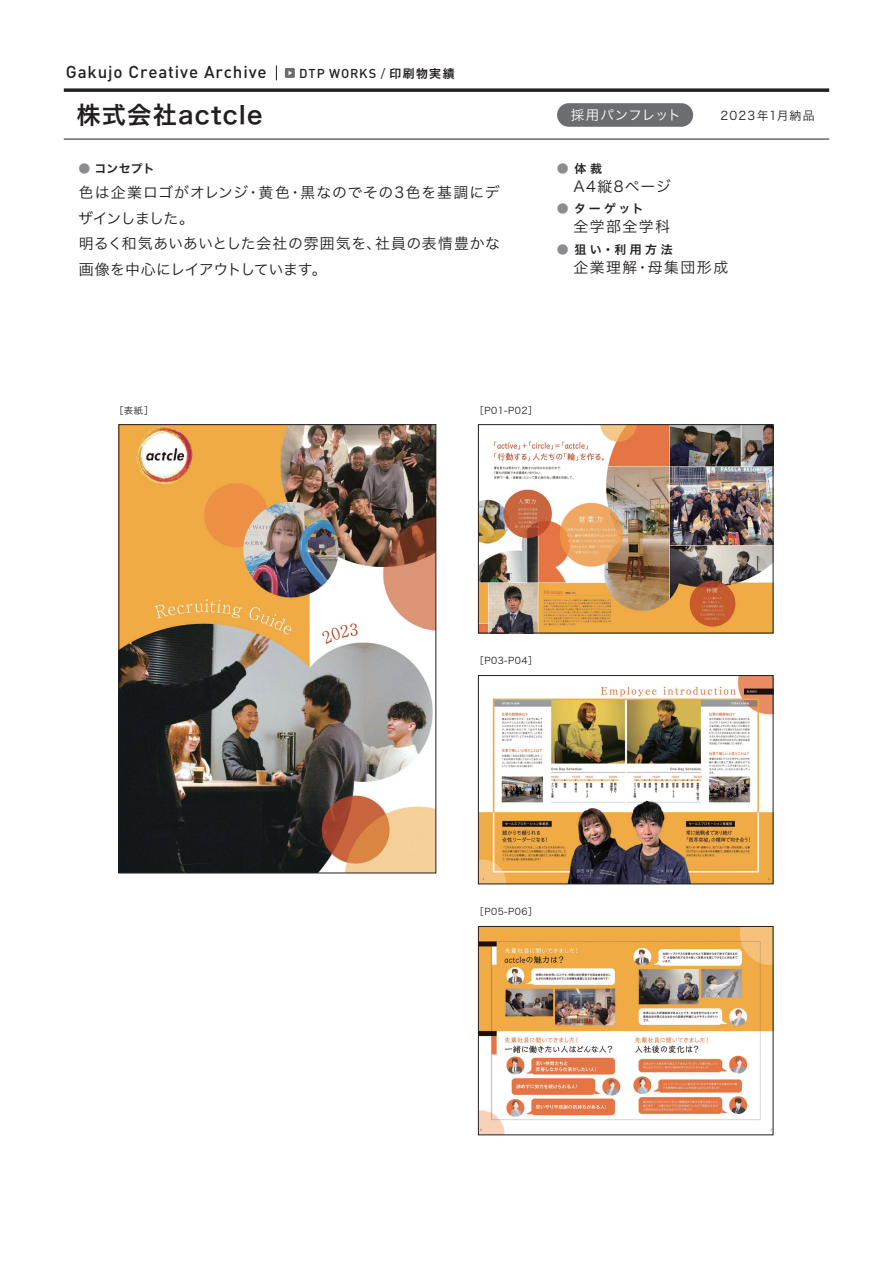
<style>
.page{position:relative;width:893px;height:1263px;background:#fff}
.page>*{position:absolute;margin:0;border:0;box-sizing:border-box;transform-origin:0 0}
.t1{font:24.3px "Hira Kaku Pro W6";letter-spacing:.05em;color:#231f20}
.t2{font:500 16.95px "DIN Pro";letter-spacing:.05em;color:#231f20}
.t3{font:14.85px/25.5px "Hira Kaku Pro W3";letter-spacing:.045em;color:#231f20}
.t4{font:14.85px "Hira Kaku Pro W3";letter-spacing:.1em;color:#231f20}
.t5{font:14.85px "Hira Kaku Pro W3";letter-spacing:.09em;color:#231f20}
.t6{font:13.5px "Hira Kaku Pro W3";letter-spacing:.015em;color:#fff}
.t7{font:500 12.75px "DIN Pro";letter-spacing:.07em;color:#231f20}
.t8{font:11.85px "Hira Kaku Pro W6";letter-spacing:.24em;color:#231f20}
.t9{font:11.85px "Hira Kaku Pro W3";letter-spacing:.105em;color:#231f20}
.t10{font:9.3px "Hira Kaku Pro W3";letter-spacing:.05em;color:#231f20}
.s1{font-weight:400}
.s2{font-family:"Hira Kaku Pro W6";font-weight:400;font-size:11.85px}
.s3{color:#8a8c8f}
</style>
<div class="page">
<img style="left:480px;top:426px;width:291px;height:205px">
<img style="left:480px;top:677px;width:291px;height:205px">
<img style="left:480px;top:928px;width:291px;height:205px">
<img style="left:121px;top:426px;width:313px;height:445px">
<svg style="left:64px;top:88px;width:765px;height:4px;background:#403d3e"></svg>
<hr style="left:64px;top:139px;width:765px;height:1px;background:#231f20">
<svg style="left:276px;top:65px;width:1px;height:15px"></svg>
<svg style="left:285px;top:68px;width:10px;height:10px"></svg>
<div style="left:557px;top:103px;width:136px;height:24px;background:#6c6d70;border-radius:12px"></div>
<div style="left:478px;top:926px;width:295px;height:209px;border:1px solid #231f20"></div>
<div style="left:478px;top:675px;width:295px;height:209px;border:1px solid #231f20"></div>
<div style="left:478px;top:424px;width:295px;height:209px;border:1px solid #231f20"></div>
<div style="left:119px;top:424px;width:317px;height:449px;border:1px solid #231f20"></div>
<p class="t2" style="left:66px;top:60px;width:202px">Gakujo Creative Archive</p>
<p class="t7" style="left:299px;top:65px;width:157px">DTP WORKS <span class="s1">/</span> <span class="s2">印刷物実績</span></p>
<h1 class="t1" style="left:76px;top:93px;width:188px">株式会社actcle</h1>
<p class="t8" style="left:79px;top:158px;width:78px"><span class="s3">●</span> コンセプト</p>
<p class="t3" style="left:78px;top:179px;width:423px">色は企業ロゴがオレンジ・黄色・黒なのでその3色を基調にデザインしました。<br>明るく和気あいあいとした会社の雰囲気を、社員の表情豊かな画像を中心にレイアウトしています。</p>
<p class="t6" style="left:571px;top:103px;width:112px">採用パンフレット</p>
<p class="t9" style="left:720px;top:105px;width:96px">2023年1月納品</p>
<p class="t8" style="left:557px;top:158px;width:47px"><span class="s3">●</span>体裁</p>
<p class="t5" style="left:573px;top:173px;width:99px">A4縦8ページ</p>
<p class="t8" style="left:557px;top:198px;width:88px"><span class="s3">●</span> ターゲット</p>
<p class="t3" style="left:573px;top:213px;width:98px">全学部全学科</p>
<p class="t8" style="left:557px;top:238px;width:117px"><span class="s3">●</span> 狙い・利用方法</p>
<p class="t4" style="left:573px;top:254px;width:156px">企業理解・母集団形成</p>
<p class="t10" style="left:114px;top:402px;width:41px">［表紙］</p>
<p class="t10" style="left:475px;top:402px;width:64px">［P01-P02］</p>
<p class="t10" style="left:475px;top:653px;width:64px">［P03-P04］</p>
<p class="t10" style="left:475px;top:904px;width:64px">［P05-P06］</p>
</div>
